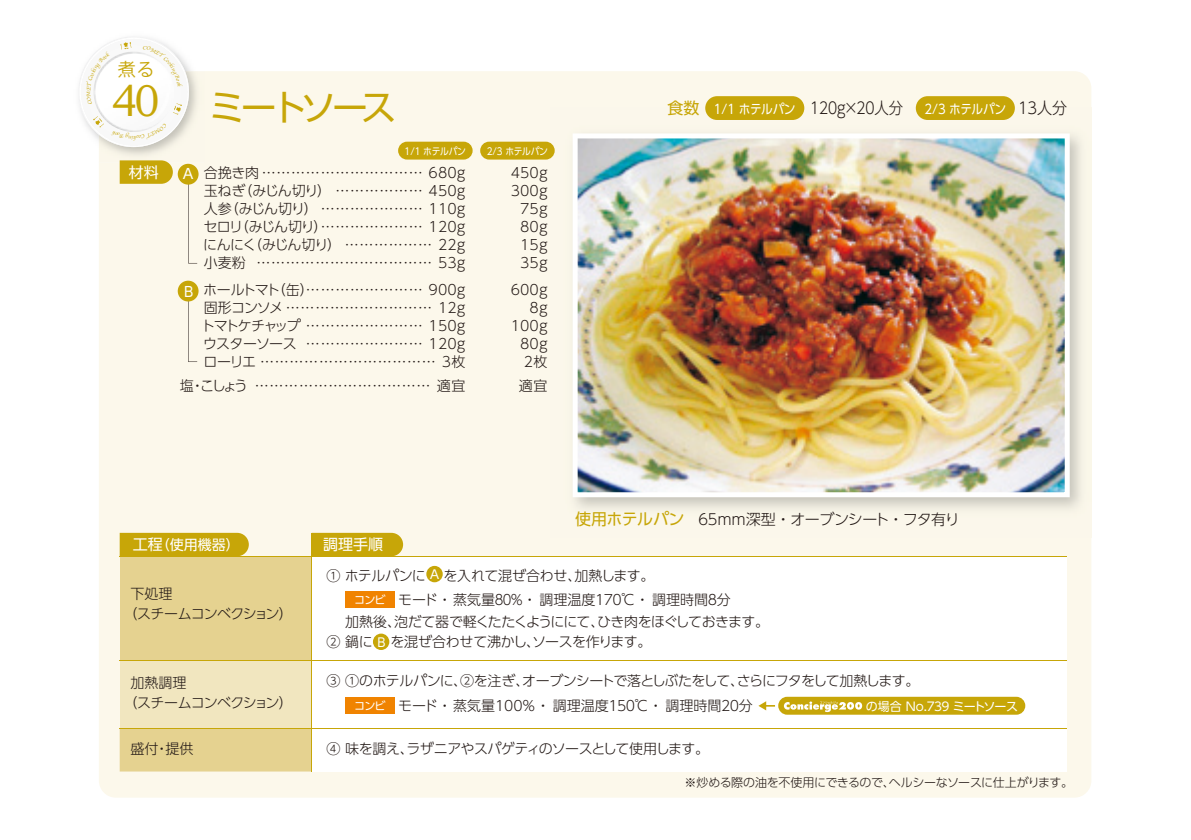
<style>
.page{position:relative;width:1191px;height:840px;background:#fff}
.page>*{position:absolute;margin:0;border:0;box-sizing:border-box;transform-origin:0 0}
.t1{font:500 40px "UD Reimin Pro";color:#c7a608}
.t2{font:36px "UD Shin Go Pro";letter-spacing:-.15em;color:#c7a608}
.t3{font:18px "Koz Go Pro";color:#c7a608}
.t4{font:300 16px "UD Shin Go Pro";letter-spacing:-.38em;color:#231916;scale:.9 1}
.t5{font:300 16px "UD Shin Go Pro";letter-spacing:-.38em;color:#231916;scale:.94 1}
.t6{font:16px "UD Shin Go Pro";color:#c7a608}
.t7{font:300 15px "UD Shin Go Pro";letter-spacing:-.045em;color:#231916}
.t8{font:15px "UD Shin Go Pro";color:#fff}
.t9{font:300 14px/20px "UD Shin Go Pro";letter-spacing:-.065em;color:#231916}
.t10{font:300 14px/18px "UD Shin Go Pro";letter-spacing:-.09em;color:#231916}
.t11{font:300 14px/24.6px "UD Shin Go Pro";letter-spacing:-.04em;color:#231916}
.t12{font:300 14px/18px "UD Shin Go Pro";letter-spacing:-.095em;color:#231916}
.t13{font:300 14px/20px "UD Shin Go Pro";letter-spacing:-.035em;color:#231916}
.t14{font:300 14px/24.6px "UD Shin Go Pro";letter-spacing:-.025em;color:#231916}
.t15{font:300 14px/18px "UD Shin Go Pro";letter-spacing:-.33em;color:#231916;text-align:right}
.t16{font:14px "UD Shin Go Pro";color:#fff}
.t17{font:13px "UD Shin Go Pro";letter-spacing:-.03em;color:#fff;scale:.9 1}
.t18{font:12.2px "UD Shin Go Pro";color:#fff}
.t19{font:300 12px "UD Shin Go Pro";letter-spacing:-.035em;color:#231916}
.t20{font:12px "UD Shin Go Pro";letter-spacing:-.085em;color:#fff}
.t21{font:11px "UD Shin Go Pro";color:#fff}
.t22{font:9.8px "UD Shin Go Pro";letter-spacing:-.035em;color:#fff;scale:.9 1}
.s1{font-weight:400;font-size:16px;color:#c7a608}
.s2{font-size:15px}
.s3{font-weight:400;font-size:11px;color:#fff}
</style>
<div class="page">
<div style="left:99px;top:71px;width:992px;height:726px;background:#fcf8eb"></div>
<div style="left:312px;top:556px;width:755px;height:215px;background:#fff"></div>
<img style="left:111px;top:37px;width:80px;height:34px">
<img style="left:99px;top:71px;width:105px;height:91px">
<img style="left:550px;top:107px;width:542px;height:430px">
<img style="left:572px;top:133px;width:497px;height:364px">
<svg style="left:312px;top:532px;width:91px;height:23px;background:#caaa15"></svg>
<div style="left:120px;top:532px;width:129px;height:23px;background:#c7a608"></div>
<div style="left:120px;top:728px;width:192px;height:43px;background:#e5d290"></div>
<div style="left:120px;top:556px;width:192px;height:104px;background:#e5d290"></div>
<div style="left:120px;top:660px;width:192px;height:68px;background:#f1e6bf"></div>
<div style="left:480px;top:142px;width:74px;height:17px;background:#c7a608;border-radius:9px"></div>
<div style="left:398px;top:142px;width:74px;height:17px;background:#c7a608;border-radius:9px"></div>
<div style="left:915px;top:96px;width:99px;height:24px;background:#c7a608;border-radius:12px"></div>
<div style="left:705px;top:96px;width:99px;height:24px;background:#c7a608;border-radius:12px"></div>
<hr style="left:119px;top:659px;width:948px;height:1px;background:#c7a608">
<hr style="left:119px;top:555px;width:948px;height:1px;background:#c7a608">
<hr style="left:119px;top:728px;width:948px;height:1px;background:#c7a608">
<hr style="left:311px;top:532px;width:1px;height:239px;background:#c7a608">
<svg style="left:120px;top:160px;width:53px;height:24px"></svg>
<div style="left:778px;top:696px;width:247px;height:18px;background:#c7a608;border-radius:9px"></div>
<svg style="left:784px;top:701px;width:78px;height:10px"></svg>
<svg style="left:758px;top:701px;width:17px;height:9px"></svg>
<div style="left:345px;top:696px;width:50px;height:16px;background:#f08300"></div>
<div style="left:345px;top:591px;width:50px;height:16px;background:#f08300"></div>
<svg style="left:188px;top:298px;width:9px;height:64px"></svg>
<div style="left:178px;top:280px;width:20px;height:21px;background:#c7a608;border-radius:50%"></div>
<div style="left:426px;top:565px;width:17px;height:17px;background:#c7a608;border-radius:50%"></div>
<svg style="left:188px;top:181px;width:9px;height:82px"></svg>
<div style="left:178px;top:164px;width:20px;height:20px;background:#c7a608;border-radius:50%"></div>
<div style="left:373px;top:633px;width:16px;height:16px;background:#c7a608;border-radius:50%"></div>
<svg style="left:79px;top:42px;width:103px;height:105px"></svg>
<p class="t3" style="left:118px;top:57px;width:38px">煮る</p>
<h1 class="t1" style="left:112px;top:68px;width:49px">40</h1>
<p class="t8" style="left:129px;top:160px;width:31px">材料</p>
<h2 class="t2" style="left:209px;top:79px;width:189px">ミートソース</h2>
<p class="t6" style="left:667px;top:95px;width:33px">食数</p>
<p class="t5" style="left:1015px;top:95px;width:56px">１３人分</p>
<p class="t4" style="left:807px;top:95px;width:108px">１２０ｇ×２０人分</p>
<p class="t17" style="left:714px;top:98px;width:92px">1/1 ホテルパン</p>
<p class="t17" style="left:924px;top:98px;width:92px">2/3 ホテルパン</p>
<p class="t16" style="left:181px;top:162px;width:15px">Ａ</p>
<p class="t16" style="left:184px;top:280px;width:11px">B</p>
<p class="t22" style="left:404px;top:143px;width:70px">1/1 ホテルパン</p>
<p class="t22" style="left:487px;top:143px;width:70px">2/3 ホテルパン</p>
<p class="t10" style="left:203px;top:163px;width:266px">合挽き肉…………………………… ６８０ｇ玉ねぎ（みじん切り） ……………… ４５０ｇ人参（みじん切り） ………………… １１０ｇセロリ（みじん切り）<br>にんにく（みじん切り） ……………… ２２ｇ小麦粉</p>
<p class="t15" style="left:508px;top:163px;width:43px">４５０ｇ<br>３００ｇ<br>７５ｇ<br>８０ｇ<br>１５ｇ<br>３５ｇ</p>
<p class="t9" style="left:321px;top:216px;width:149px">………………… １２０ｇ</p>
<p class="t9" style="left:256px;top:252px;width:213px">……………………………… ５３ｇ</p>
<p class="t12" style="left:201px;top:280px;width:268px">ホールトマト（缶）<br>固形コンソメ ………………………… １２ｇトマトケチャップ …………………… １５０ｇウスターソース<br>ローリエ ……………………………… ３枚</p>
<p class="t15" style="left:508px;top:280px;width:43px">６００ｇ<br>８ｇ<br>１００ｇ<br>８０ｇ<br>２枚</p>
<p class="t9" style="left:306px;top:279px;width:164px">…………………… ９００ｇ</p>
<p class="t9" style="left:306px;top:333px;width:164px">…………………… １２０ｇ</p>
<p class="t9" style="left:180px;top:375px;width:287px">塩・こしょう ……………………………… 適宜</p>
<p class="t9" style="left:519px;top:375px;width:30px">適宜</p>
<p class="t7" style="left:575px;top:506px;width:386px"><span class="s1">使用ホテルパン</span> ６５ｍｍ深型・オーブンシート・フタ有り</p>
<p class="t16" style="left:133px;top:533px;width:108px"><span class="s2">工程</span>（使用機器）</p>
<p class="t8" style="left:323px;top:532px;width:61px">調理手順</p>
<p class="t9" style="left:123px;top:583px;width:171px;text-indent:7px">下処理<br>（スチームコンベクション）</p>
<p class="t14" style="left:398px;top:562px;width:334px;text-indent:-72px">① ホテルパンに 　を入れて混ぜ合わせ、加熱します。<br>モード ・ 蒸気量８０％ ・ 調理温度１７０℃ ・ 調理時間８分</p>
<p class="t13" style="left:327px;top:611px;width:444px">　 加熱後、泡だて器で軽くたたくようににて、ひき肉をほぐしておきます。<br>② 鍋に 　を混ぜ合わせて沸かし、ソースを作ります。</p>
<p class="t18" style="left:428px;top:563px;width:14px">Ａ</p>
<p class="t21" style="left:354px;top:591px;width:33px">コンビ</p>
<p class="t18" style="left:377px;top:631px;width:10px">B</p>
<p class="t9" style="left:123px;top:672px;width:171px;text-indent:7px">加熱調理<br>（スチームコンベクション）</p>
<p class="t11" style="left:354px;top:667px;width:567px;text-indent:-27px">③ ①のホテルパンに、②を注ぎ、オーブンシートで落としぶたをして、さらにフタをして加熱します。<span class="s3">コンビ</span> モード ・ 蒸気量100％ ・ 調理温度１５０℃ ・ 調理時間２０分</p>
<p class="t20" style="left:865px;top:696px;width:154px">の場合 No.７３９ ミートソース</p>
<p class="t9" style="left:130px;top:737px;width:64px">盛付・提供</p>
<p class="t9" style="left:327px;top:737px;width:384px">④ 味を調え、ラザニアやスパゲティのソースとして使用します。</p>
<p class="t19" style="left:684px;top:772px;width:390px">※炒める際の油を不使用にできるので、ヘルシーなソースに仕上がります。</p>
</div>
